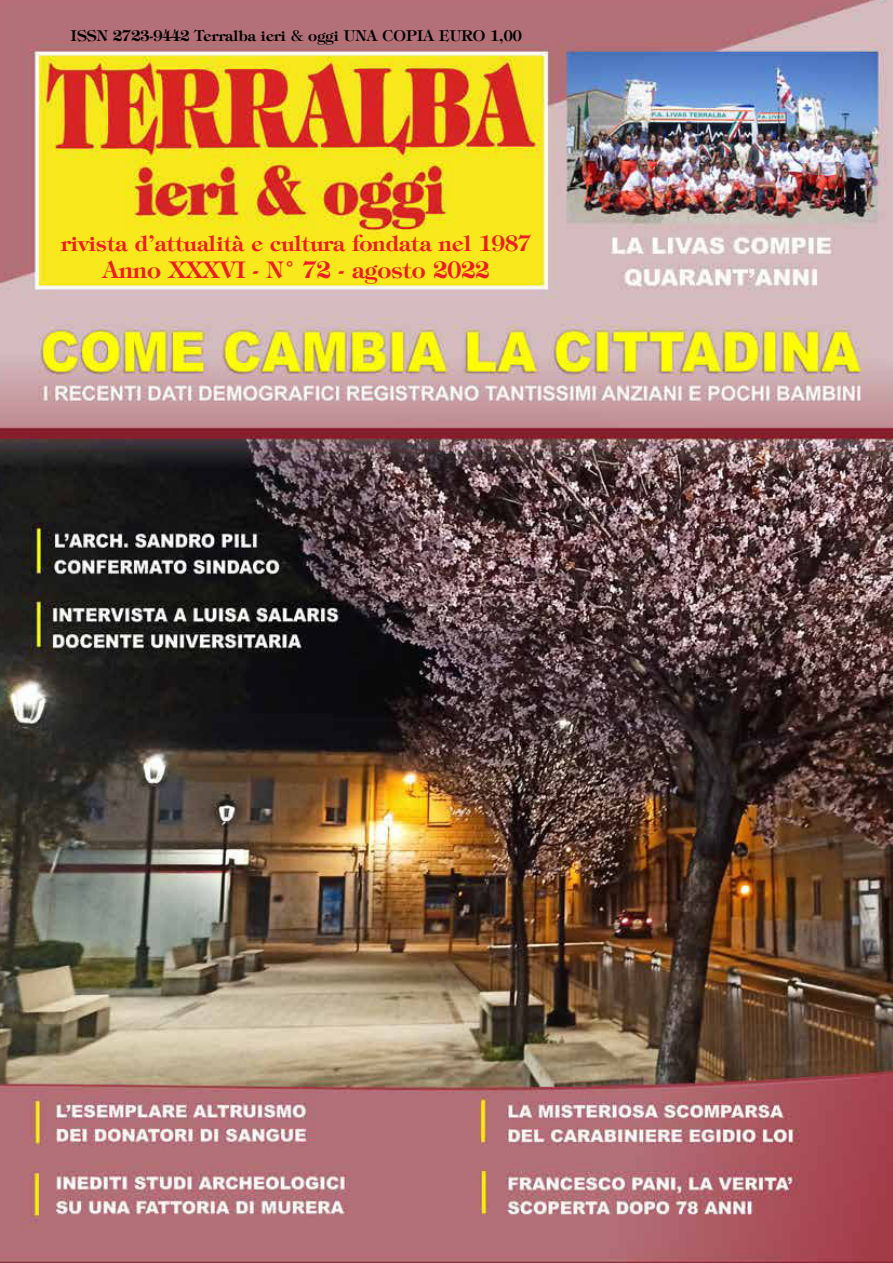
<style>
.page{position:relative;width:893px;height:1263px;background:#fff}
.page>*{position:absolute;margin:0;border:0;box-sizing:border-box;transform-origin:0 0}
.t1{font:600 23.1px "Tiffany Std";color:#ed1d24}
.t2{font:600 21.75px "Tiffany Std";color:#ed1d24}
.t3{font:600 15px "Tiffany Std";color:#000}
</style>
<div class="page">
<img style="left:0;top:0;width:893px;height:1263px">
<p class="t3" style="left:70px;top:29px;width:453px">ISSN 2723-9442 Terralba ieri &amp; oggi UNA COPIA EURO 1,00</p>
<h2 class="t2" style="left:61px;top:233px;width:472px">rivista d’attualità e cultura fondata nel 1987</h2>
<h1 class="t1" style="left:103px;top:259px;width:388px">Anno XXXVI - N° 72 - agosto 2022</h1>
</div>
